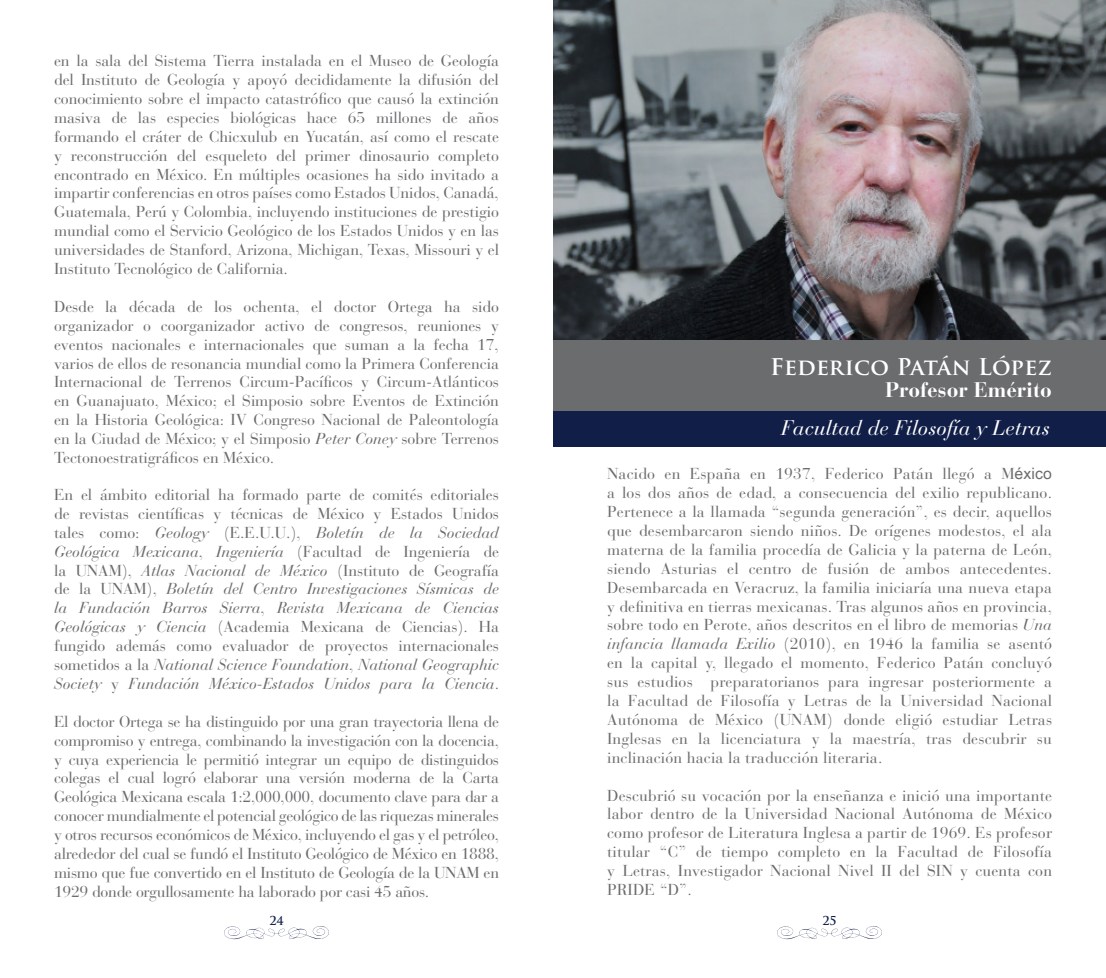
<style>
.page{position:relative;width:1106px;height:978px;background:#fff}
.page>*{position:absolute;margin:0;border:0;box-sizing:border-box;transform-origin:0 0}
.t1{font:700 22.5px "Trajan Pro";letter-spacing:.01em;color:#fff}
.t2{font:italic 21px "Bauer Bodoni";color:#fff}
.t3{font:700 21px "Bauer Bodoni";color:#fff}
.t4{font:15.75px/18.9px "Bauer Bodoni";letter-spacing:-.005em;color:#6b6c6e;text-align:justify}
.t5{font:700 12px "Trajan Pro";color:#111f48}
.s1{font-style:italic}
.s2{font-family:"Arial Unicode MS"}
</style>
<div class="page">
<svg style="left:777px;top:926px;width:105px;height:14px"></svg>
<svg style="left:224px;top:926px;width:105px;height:14px"></svg>
<img style="left:553px;top:0;width:553px;height:340px">
<div style="left:553px;top:410px;width:553px;height:36px;background:#111f48"></div>
<div style="left:553px;top:340px;width:553px;height:70px;background:#6b6c6e"></div>
<p class="t4" style="left:54px;top:51px;width:446px">en la sala del Sistema Tierra instalada en el Museo de Geología del Instituto de Geología y apoyó decididamente la difusión del conocimiento sobre el impacto catastrófico que causó la extinción masiva de las especies biológicas hace 65 millones de años formando el cráter de Chicxulub en Yucatán, así como el rescate y reconstrucción del esqueleto del primer dinosaurio completo encontrado en México. En múltiples ocasiones ha sido invitado a impartir conferencias en otros países como Estados Unidos, Canadá, Guatemala, Perú y Colombia, incluyendo instituciones de prestigio mundial como el Servicio Geológico de los Estados Unidos y en las universidades de Stanford, Arizona, Michigan, Texas, Missouri y el Instituto Tecnológico de California.</p>
<p class="t4" style="left:54px;top:297px;width:446px">Desde la década de los ochenta, el doctor Ortega ha sido organizador o coorganizador activo de congresos, reuniones y eventos nacionales e internacionales que suman a la fecha 17, varios de ellos de resonancia mundial como la Primera Conferencia Internacional de Terrenos Circum-Pacíficos y Circum-Atlánticos en Guanajuato, México; el Simposio sobre Eventos de Extinción en la Historia Geológica: IV Congreso Nacional de Paleontología en la Ciudad de México; y el Simposio <span class="s1">Peter Coney</span> sobre Terrenos Tectonoestratigráficos en México.</p>
<p class="t4" style="left:54px;top:485px;width:446px">En el ámbito editorial ha formado parte de comités editoriales de revistas científicas y técnicas de México y Estados Unidos tales como: <span class="s1">Geology</span> (E.E.U.U.), <span class="s1">Boletín de la Sociedad Geológica Mexicana</span>, <span class="s1">Ingeniería</span> (Facultad de Ingeniería de la UNAM), <span class="s1">Atlas Nacional de México</span> (Instituto de Geografía de la UNAM), <span class="s1">Boletín del Centro Investigaciones Sísmicas de la Fundación Barros Sierra</span>, <span class="s1">Revista Mexicana de Ciencias Geológicas y Ciencia</span> (Academia Mexicana de Ciencias). Ha fungido además como evaluador de proyectos internacionales sometidos a la <span class="s1">National Science Foundation</span>, <span class="s1">National Geographic Society</span> y <span class="s1">Fundación México-Estados Unidos para la Ciencia</span>.</p>
<p class="t4" style="left:54px;top:712px;width:446px">El doctor Ortega se ha distinguido por una gran trayectoria llena de compromiso y entrega, combinando la investigación con la docencia, y cuya experiencia le permitió integrar un equipo de distinguidos colegas el cual logró elaborar una versión moderna de la Carta Geológica Mexicana escala 1:2,000,000, documento clave para dar a conocer mundialmente el potencial geológico de las riquezas minerales y otros recursos económicos de México, incluyendo el gas y el petróleo, alrededor del cual se fundó el Instituto Geológico de México en 1888, mismo que fue convertido en el Instituto de Geología de la UNAM en 1929 donde orgullosamente ha laborado por casi 45 años.</p>
<h1 class="t1" style="left:770px;top:353px;width:283px">Federico Patán López</h1>
<h2 class="t3" style="left:885px;top:377px;width:168px">Profesor Emérito</h2>
<h2 class="t2" style="left:781px;top:415px;width:270px">Facultad de Filosofía y Letras</h2>
<p class="t4" style="left:607px;top:465px;width:446px">Nacido en España en 1937, Federico Patán llegó a M<span class="s2">éxico </span>a los dos años de edad, a consecuencia del exilio republicano.<br>Pertenece a la llamada “segunda generación”, es decir, aquellos que desembarcaron siendo niños. De orígenes modestos, el ala materna de la familia procedía de Galicia y la paterna de León, siendo Asturias el centro de fusión de ambos antecedentes.<br>Desembarcada en Veracruz, la familia iniciaría una nueva etapa y definitiva en tierras mexicanas. Tras algunos años en provincia, sobre todo en Perote, años descritos en el libro de memorias <span class="s1">Una infancia llamada Exilio</span> (2010), en 1946 la familia se asentó en la capital y, llegado el momento, Federico Patán concluyó sus estudios preparatorianos para ingresar posteriormente a la Facultad de Filosofía y Letras de la Universidad Nacional Autónoma de México (UNAM) donde eligió estudiar Letras Inglesas en la licenciatura y la maestría, tras descubrir su inclinación hacia la traducción literaria.</p>
<p class="t4" style="left:607px;top:786px;width:446px">Descubrió su vocación por la enseñanza e inició una importante labor dentro de la Universidad Nacional Autónoma de México como profesor de Literatura Inglesa a partir de 1969. Es profesor titular “C” de tiempo completo en la Facultad de Filosofía y Letras, Investigador Nacional Nivel II del SIN y cuenta con PRIDE “D”.</p>
<p class="t5" style="left:269px;top:913px;width:16px">24</p>
<p class="t5" style="left:822px;top:913px;width:16px">25</p>
</div>
